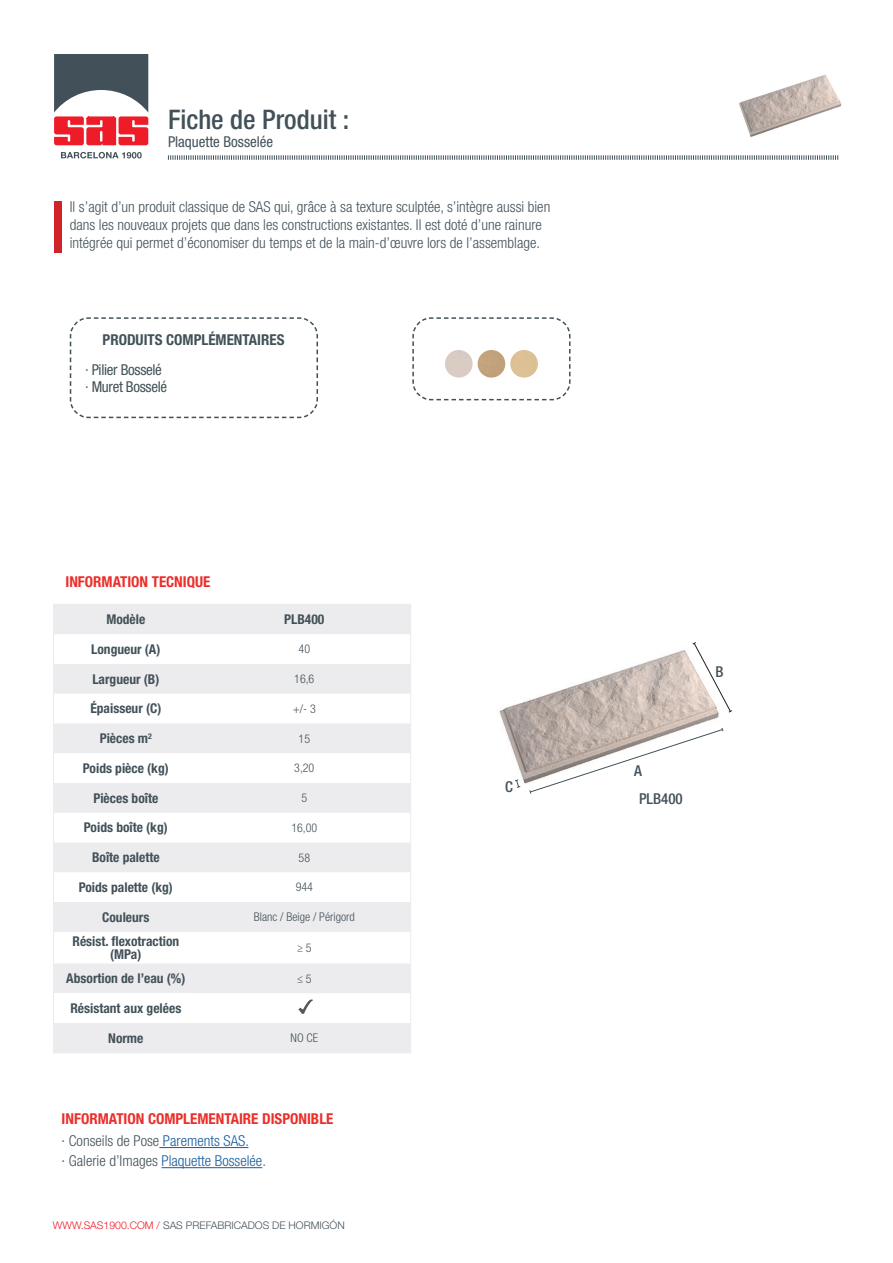
<style>
.page{position:relative;width:893px;height:1263px;background:#fff}
.page>*{position:absolute;margin:0;border:0;box-sizing:border-box;transform-origin:0 0}
.t1{font:500 condensed 27px "Helvetica Neue LT Std";color:#425159}
.t2{font:300 condensed 15px/18px "Helvetica Neue LT Std";color:#425159}
.t3{font:700 condensed 15px "Helvetica Neue LT Std";color:#eb2e2a}
.Text_left_bold{font:condensed 15px "Helvetica Neue LT Std";letter-spacing:-.02em;color:#425159}
.Text_left_bold-2{font:700 condensed 15px "Helvetica Neue LT Std";color:#425159}
.Text_left_bold-3{font:condensed 15px "Helvetica Neue LT Std";color:#425159}
.t4{font:500 condensed 15px "Helvetica Neue LT Std";color:#425159}
.Text_left_bold-4{font:700 condensed 13.5px/13.5px "Helvetica Neue LT Std";color:#425159;text-align:center}
.Títols_left{font:700 condensed 13.5px "Helvetica Neue LT Std";color:#425159}
.Títols_center{font:700 condensed 13.5px "Helvetica Neue LT Std";color:#425159}
.Text_centre{font:300 condensed 12px "Helvetica Neue LT Std";color:#425159}
.t5{font:300 10.5px "Helvetica Neue LT Std";color:#425159}
.s1{color:#175d9e}
.s2{color:#ee1c28}
</style>
<div class="page">
<svg style="left:412px;top:317px;width:159px;height:84px"></svg>
<svg style="left:54px;top:54px;width:94px;height:91px"></svg>
<svg style="left:61px;top:152px;width:81px;height:6px"></svg>
<hr style="left:159px;top:1147px;width:89px;height:1px;background:#175d9e">
<hr style="left:162px;top:1167px;width:100px;height:1px;background:#175d9e">
<svg style="left:168px;top:155px;width:671px;height:5px"></svg>
<div style="left:54px;top:201px;width:8px;height:51px;background:#d1232a"></div>
<svg style="left:69px;top:317px;width:249px;height:102px"></svg>
<img style="left:739px;top:74px;width:103px;height:63px">
<div style="left:55px;top:606px;width:354px;height:28px;background:#ececee"></div>
<svg style="left:55px;top:664px;width:354px;height:387px;fill:#ececee"></svg>
<div style="left:54px;top:993px;width:144px;height:30px;background:#fff"></div>
<img style="left:298px;top:1000px;width:14px;height:13px">
<img style="left:478px;top:350px;width:27px;height:28px;border-radius:14px">
<img style="left:510px;top:350px;width:28px;height:28px;border-radius:14px">
<img style="left:445px;top:350px;width:28px;height:28px;border-radius:14px">
<img style="left:499px;top:650px;width:220px;height:134px">
<svg style="left:692px;top:642px;width:40px;height:71px"></svg>
<svg style="left:514px;top:779px;width:7px;height:9px"></svg>
<svg style="left:529px;top:727px;width:195px;height:67px"></svg>
<p class="t1" style="left:168px;top:103px;width:183px">Fiche de Produit :</p>
<p class="Text_left_bold-3" style="left:168px;top:133px;width:107px">Plaquette Bosselée</p>
<p class="t2" style="left:70px;top:197px;width:482px">Il s’agit d’un produit classique de SAS qui, grâce à sa texture sculptée, s’intègre aussi bien dans les nouveaux projets que dans les constructions existantes. Il est doté d’une rainure intégrée qui permet d’économiser du temps et de la main-d’œuvre lors de l’assemblage.</p>
<p class="Text_left_bold-2" style="left:103px;top:331px;width:183px">PRODUITS COMPLÉMENTAIRES</p>
<p class="Text_left_bold" style="left:85px;top:361px;width:78px">· Pilier Bosselé</p>
<p class="Text_left_bold" style="left:85px;top:378px;width:84px">· Muret Bosselé</p>
<p class="t3" style="left:65px;top:573px;width:146px">INFORMATION TECNIQUE</p>
<p class="Títols_left" style="left:106px;top:611px;width:40px">Modèle</p>
<p class="Títols_center" style="left:284px;top:611px;width:42px">PLB400</p>
<p class="Text_left_bold-4" style="left:91px;top:642px;width:71px">Longueur (A)</p>
<p class="Text_centre" style="left:299px;top:642px;width:13px">40</p>
<p class="Text_left_bold-4" style="left:92px;top:672px;width:68px">Largueur (B)</p>
<p class="Text_centre" style="left:294px;top:672px;width:22px">16,6</p>
<p class="Text_left_bold-4" style="left:90px;top:702px;width:72px">Épaisseur (C)</p>
<p class="Text_centre" style="left:293px;top:702px;width:25px">+/- 3</p>
<p class="Text_left_bold-4" style="left:100px;top:731px;width:54px">Pièces m<sup>2</sup></p>
<p class="Text_centre" style="left:299px;top:731px;width:13px">15</p>
<p class="Text_left_bold-4" style="left:83px;top:761px;width:87px">Poids pièce (kg)</p>
<p class="Text_centre" style="left:294px;top:761px;width:22px">3,20</p>
<p class="Text_left_bold-4" style="left:93px;top:791px;width:66px">Pièces boîte</p>
<p class="Text_centre" style="left:301px;top:791px;width:7px">5</p>
<p class="Text_left_bold-4" style="left:84px;top:821px;width:85px">Poids boîte (kg)</p>
<p class="Text_centre" style="left:291px;top:821px;width:27px">16,00</p>
<p class="Text_left_bold-4" style="left:92px;top:850px;width:69px">Boîte palette</p>
<p class="Text_centre" style="left:299px;top:850px;width:13px">58</p>
<p class="Text_left_bold-4" style="left:79px;top:880px;width:96px">Poids palette (kg)</p>
<p class="Text_centre" style="left:296px;top:880px;width:19px">944</p>
<p class="Text_left_bold-4" style="left:102px;top:910px;width:49px">Couleurs</p>
<p class="Text_centre" style="left:254px;top:910px;width:103px">Blanc / Beige / Périgord</p>
<p class="Text_left_bold-4" style="left:72px;top:934px;width:108px">Résist. flexotraction (MPa)</p>
<p class="Text_centre" style="left:297px;top:941px;width:16px">≥ 5</p>
<p class="Text_left_bold-4" style="left:66px;top:971px;width:121px">Absortion de l’eau (%)</p>
<p class="Text_centre" style="left:297px;top:971px;width:16px">≤ 5</p>
<p class="Text_left_bold-4" style="left:70px;top:1001px;width:112px">Résistant aux gelées</p>
<p class="Text_left_bold-4" style="left:108px;top:1031px;width:37px">Norme</p>
<p class="Text_centre" style="left:291px;top:1031px;width:29px">NO CE</p>
<p class="t3" style="left:62px;top:1109px;width:273px">INFORMATION COMPLEMENTAIRE DISPONIBLE</p>
<p class="t2" style="left:62px;top:1131px;width:189px">· Conseils de Pose <span class="s1">Parements SAS.</span></p>
<p class="t2" style="left:62px;top:1152px;width:206px">· Galerie d’Images <span class="s1">Plaquette Bosselée</span>.</p>
<p class="t5" style="left:53px;top:1219px;width:293px"><span class="s2">WWW.SAS1900.COM /</span> SAS PREFABRICADOS DE HORMIGÓN</p>
<p class="t4" style="left:505px;top:777px;width:9px">C</p>
<p class="t4" style="left:716px;top:663px;width:10px">B</p>
<p class="t4" style="left:634px;top:762px;width:9px">A</p>
<p class="t4" style="left:639px;top:790px;width:45px">PLB400</p>
</div>
